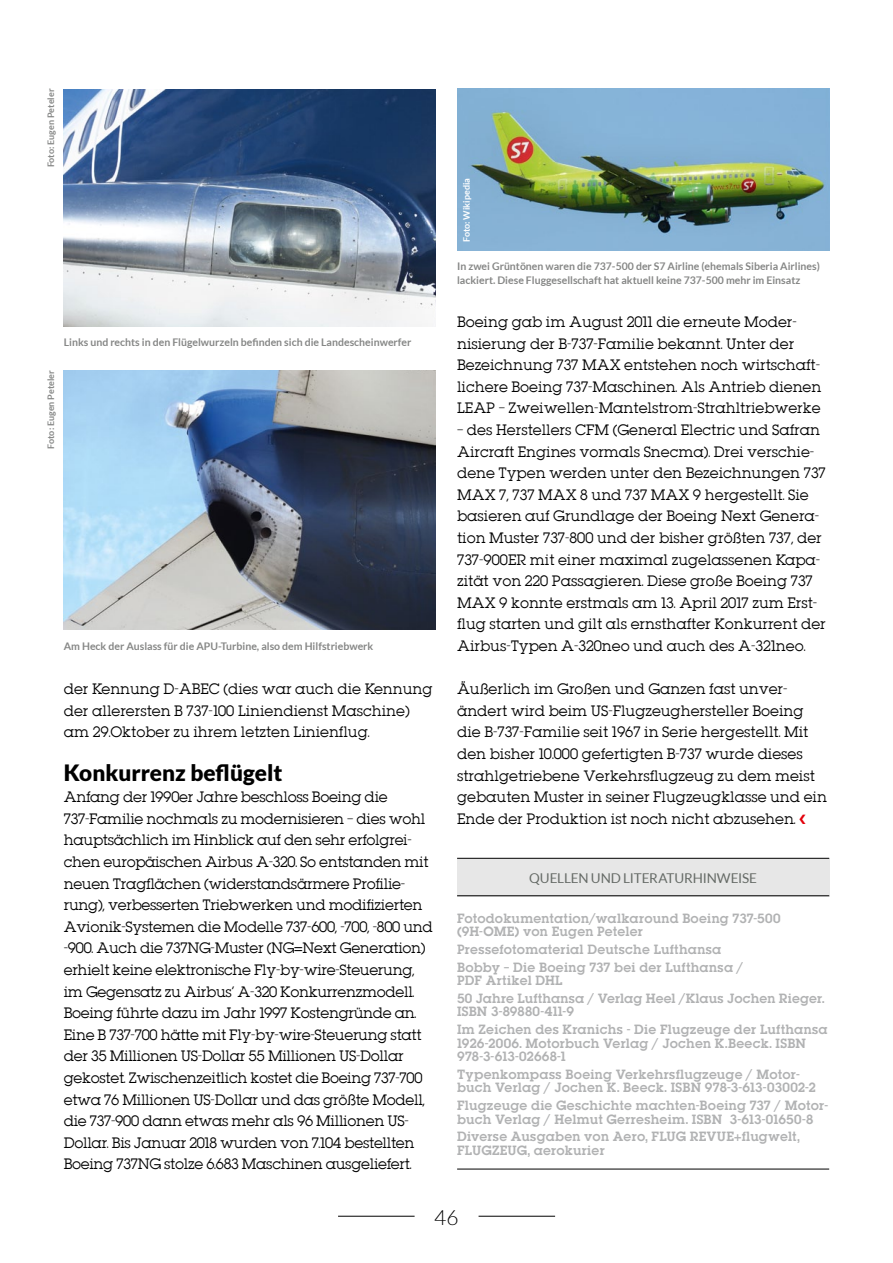
<style>
.page{position:relative;width:893px;height:1263px;background:#fff}
.page>*{position:absolute;margin:0;border:0;box-sizing:border-box;transform-origin:0 0}
.t1{font:900 22.5px "Lato";color:#000}
.t2{font:300 21px "Lato";color:#000}
.t3{font:13.5px/21.6px "Lubalin";color:#000}
.t4{font:13.5px/21.6px "Lubalin";letter-spacing:-.02em;color:#000}
.t5{font:13.5px "Lato";letter-spacing:-.01em;color:#656a66}
.t6{font:12px/13.5px "Lubalin Demi";letter-spacing:.01em;color:#b1b2b3}
.t7{font:700 10.5px/13.5px "Lato";color:#868786}
.t8{font:700 9px "Lato";color:#868786}
.t9{font:700 9px "Lato";color:#fff}
.s1{color:#e3000b}
</style>
<div class="page">
<hr style="left:338px;top:1216px;width:77px;height:1px;background:#000">
<hr style="left:479px;top:1216px;width:76px;height:1px;background:#000">
<div style="left:457px;top:858px;width:372px;height:38px;background:#e7e7e7"></div>
<hr style="left:457px;top:895px;width:372px;height:1px;background:#000">
<hr style="left:457px;top:858px;width:372px;height:1px;background:#000">
<hr style="left:457px;top:1169px;width:372px;height:1px;background:#000">
<img style="left:457px;top:89px;width:372px;height:161px">
<img style="left:64px;top:89px;width:372px;height:238px">
<img style="left:64px;top:370px;width:372px;height:259px">
<p class="t8" style="left:46px;top:167px;width:80px;rotate:-90deg">Foto: Eugen Peteler</p>
<p class="t7" style="left:64px;top:335px;width:349px">Links und rechts in den Flügelwurzeln befinden sich die Landescheinwerfer</p>
<p class="t8" style="left:46px;top:449px;width:80px;rotate:-90deg">Foto: Eugen Peteler</p>
<p class="t7" style="left:64px;top:639px;width:311px">Am Heck der Auslass für die APU-Turbine, also dem Hilfstriebwerk</p>
<p class="t3" style="left:64px;top:678px;width:370px">der Kennung D-ABEC (dies war auch die Kennung der allerersten B 737-100 Liniendienst Maschine) am 29.Oktober zu ihrem letzten Linienflug.</p>
<p class="t1" style="left:64px;top:759px;width:220px">Konkurrenz beflügelt</p>
<p class="t4" style="left:64px;top:786px;width:370px">Anfang der 1990er Jahre beschloss Boeing die 737-Familie nochmals zu modernisieren – dies wohl hauptsächlich im Hinblick auf den sehr erfolgrei&shy;chen europäischen Airbus A-320. So entstanden mit neuen Tragflächen (widerstandsärmere Profilie&shy;rung), verbesserten Triebwerken und modifizierten Avionik-Systemen die Modelle 737-600, -700, -800 und -900. Auch die 737NG-Muster (NG=Next Generation) erhielt keine elektronische Fly-by-wire-Steuerung, im Gegensatz zu Airbus’ A-320 Konkurrenzmodell.<br>Boeing führte dazu im Jahr 1997 Kostengründe an.<br>Eine B 737-700 hätte mit Fly-by-wire-Steuerung statt der 35 Millionen US-Dollar 55 Millionen US-Dollar gekostet. Zwischenzeitlich kostet die Boeing 737-700 etwa 76 Millionen US-Dollar und das größte Modell, die 737-900 dann etwas mehr als 96 Millionen US-Dollar. Bis Januar 2018 wurden von 7.104 bestellten Boeing 737NG stolze 6.683 Maschinen ausgeliefert.</p>
<p class="t9" style="left:461px;top:242px;width:66px;rotate:-90deg">Foto: Wikipedia</p>
<p class="t7" style="left:457px;top:259px;width:364px">In zwei Grüntönen waren die 737-500 der S7 Airline (ehemals Siberia Airlines) lackiert. Diese Fluggesellschaft hat aktuell keine 737-500 mehr im Einsatz</p>
<p class="t3" style="left:457px;top:311px;width:366px">Boeing gab im August 2011 die erneute Moder&shy;nisierung der B-737-Familie bekannt. Unter der Bezeichnung 737 MAX entstehen noch wirtschaft&shy;lichere Boeing 737-Maschinen. Als Antrieb dienen LEAP – Zweiwellen-Mantelstrom-Strahltriebwerke</p>
<p class="t3" style="left:457px;top:419px;width:370px">– des Herstellers CFM (General Electric und Safran Aircraft Engines vormals Snecma). Drei verschie&shy;dene Typen werden unter den Bezeichnungen 737<br>MAX 7, 737 MAX 8 und 737 MAX 9 hergestellt. Sie basieren auf Grundlage der Boeing Next Genera&shy;tion Muster 737-800 und der bisher größten 737, der 737-900ER mit einer maximal zugelassenen Kapa&shy;zität von 220 Passagieren. Diese große Boeing 737<br>MAX 9 konnte erstmals am 13. April 2017 zum Erst&shy;flug starten und gilt als ernsthafter Konkurrent der Airbus-Typen A-320neo und auch des A-321neo.</p>
<p class="t3" style="left:457px;top:678px;width:371px">Äußerlich im Großen und Ganzen fast unver&shy;ändert wird beim US-Flugzeughersteller Boeing die B-737-Familie seit 1967 in Serie hergestellt. Mit den bisher 10.000 gefertigten B-737 wurde dieses strahlgetriebene Verkehrsflugzeug zu dem meist gebauten Muster in seiner Flugzeugklasse und ein Ende der Produktion ist noch nicht abzusehen. <span class="s1">❮</span></p>
<p class="t5" style="left:529px;top:870px;width:229px">QU ELLEN U ND LITERATU RHINWEISE</p>
<p class="t6" style="left:457px;top:911px;width:325px">Fotodokumentation/walkaround Boeing 737-500 (9H-OME) von Eugen Peteler</p>
<p class="t6" style="left:457px;top:940px;width:288px;line-height:17.7px">Pressefotomaterial Deutsche Lufthansa<br>Bobby – Die Boeing 737 bei der Lufthansa /</p>
<p class="t6" style="left:457px;top:972px;width:369px;line-height:17.7px">PDF Artikel DHL<br>50 Jahre Lufthansa / Verlag Heel /Klaus Jochen Rieger.</p>
<p class="t6" style="left:457px;top:1003px;width:372px;line-height:17.7px">ISBN 3-89880-411-9<br>Im Zeichen des Kranichs - Die Flugzeuge der Lufthansa</p>
<p class="t6" style="left:457px;top:1036px;width:350px">1926-2006. Motorbuch Verlag / Jochen K.Beeck. ISBN<br>978-3-613-02668-1</p>
<p class="t6" style="left:457px;top:1067px;width:360px">Typenkompass Boeing Verkehrsflugzeuge / Motor&shy;buch Verlag / Jochen K. Beeck. ISBN 978-3-613-03002-2</p>
<p class="t6" style="left:457px;top:1099px;width:373px">Flugzeuge die Geschichte machten-Boeing 737 / Motor&shy;buch Verlag / Helmut Gerresheim. ISBN 3-613-01650-8</p>
<p class="t6" style="left:457px;top:1130px;width:344px">Diverse Ausgaben von Aero, FLUG REVUE+flugwelt,<br>FLUGZEUG, aerokurier</p>
<p class="t2" style="left:434px;top:1206px;width:26px">46</p>
</div>
